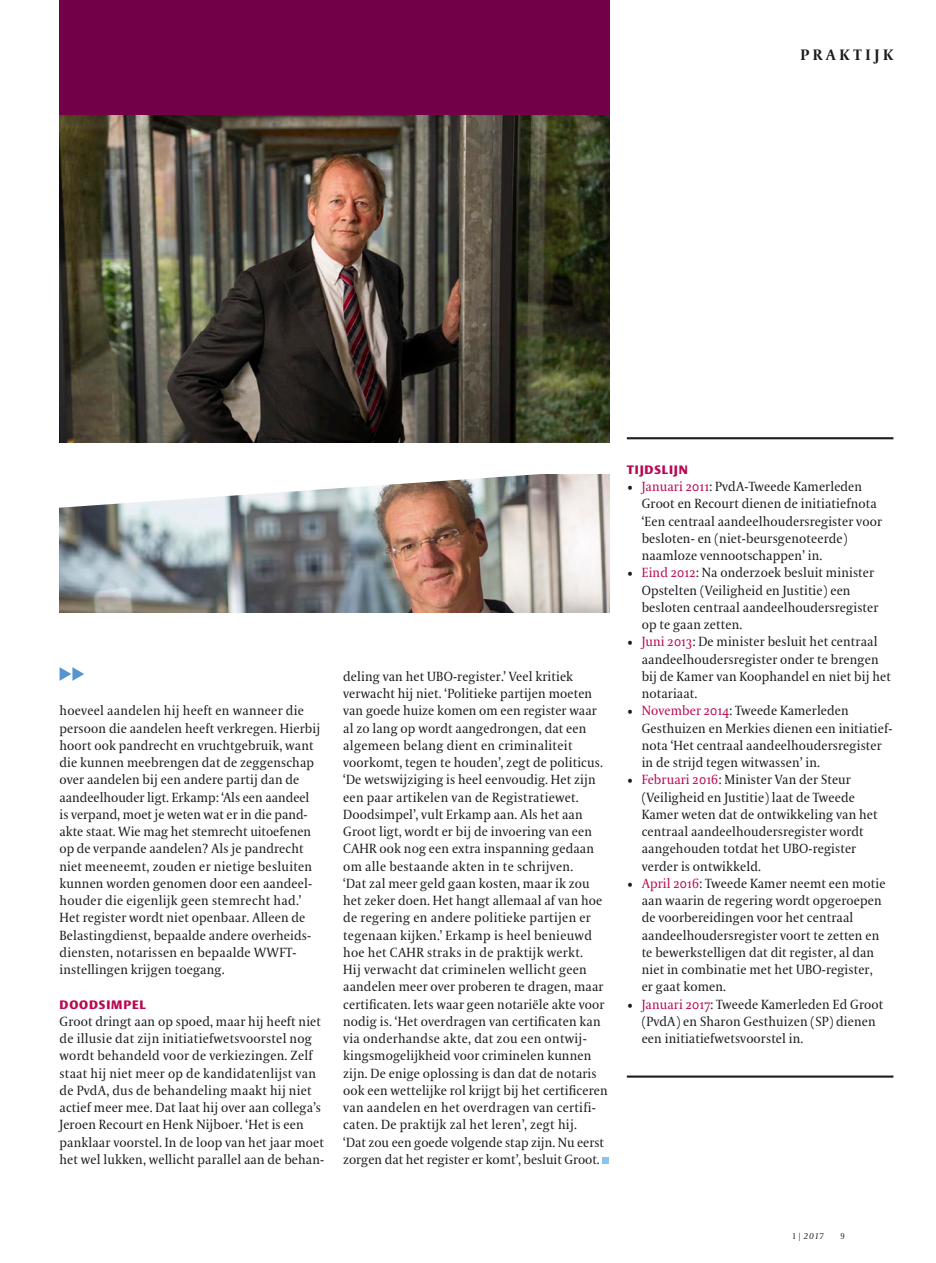
<style>
.page{position:relative;width:936px;height:1263px;background:#fff}
.page>*{position:absolute;margin:0;border:0;box-sizing:border-box;transform-origin:0 0}
.t1{font:700 15px "VPRO Coranto";color:#1b1c20}
.t2{font:13.2px/17.2px "VPRO Coranto";letter-spacing:.01em;color:#1b1c20}
.t3{font:700 12px "VPRO Vesta";letter-spacing:.07em;color:#b90852}
.t4{font:italic 8.25px "VPRO Coranto";color:#1b1c20}
.t5{font:8.25px "VPRO Coranto Cn";color:#1b1c20}
.s1{color:#b90852}
.s2{font-family:"VPRO Coranto Cn";font-style:normal}
</style>
<div class="page">
<div style="left:602px;top:1157px;width:6px;height:7px;background:#88c6ed"></div>
<svg style="left:60px;top:667px;width:24px;height:14px"></svg>
<img style="left:60px;top:508px;width:549px;height:105px">
<svg style="left:59px;top:385px;width:551px;height:123px"></svg>
<div style="left:60px;top:0;width:549px;height:443px;background:#710049"></div>
<hr style="left:626px;top:437px;width:267px;height:2px;background:#1b1c20">
<hr style="left:626px;top:1075px;width:267px;height:3px;background:#1b1c20">
<img style="left:60px;top:115px;width:549px;height:328px">
<p class="t1" style="left:800px;top:45px;width:39px">Praktijk</p>
<p class="t2" style="left:60px;top:702px;width:262px">hoeveel aandelen hij heeft en wanneer die persoon die aandelen heeft verkregen. Hierbij hoort ook pandrecht en vruchtgebruik, want die kunnen meebrengen dat de zeggenschap over aandelen bij een andere partij dan de aandeelhouder ligt. Erkamp: ‘Als een aandeel is verpand, moet je weten wat er in die pand&shy;akte staat. Wie mag het stemrecht uitoefenen op de verpande aandelen? Als je pandrecht niet meeneemt, zouden er nietige besluiten kunnen worden genomen door een aandeel&shy;houder die eigenlijk geen stemrecht had.’ Het register wordt niet openbaar. Alleen de Belastingdienst, bepaalde andere overheids&shy;diensten, notarissen en bepaalde WWFT-- instellingen krijgen toegang.</p>
<p class="t3" style="left:60px;top:999px;width:88px">DOODSIMPEL</p>
<p class="t2" style="left:60px;top:1013px;width:266px">Groot dringt aan op spoed, maar hij heeft niet de illusie dat zijn initiatiefwetsvoorstel nog wordt behandeld voor de verkiezingen. Zelf staat hij niet meer op de kandidatenlijst van de PvdA, dus de behandeling maakt hij niet actief meer mee. Dat laat hij over aan collega’s Jeroen Recourt en Henk Nijboer. ‘Het is een panklaar voorstel. In de loop van het jaar moet het wel lukken, wellicht parallel aan de behan-</p>
<p class="t2" style="left:343px;top:668px;width:266px">deling van het UBO-register.’ Veel kritiek verwacht hij niet. ‘Politieke partijen moeten van goede huize komen om een register waar al zo lang op wordt aangedrongen, dat een algemeen belang dient en criminaliteit voorkomt, tegen te houden’, zegt de politicus. ‘De wetswijziging is heel eenvoudig. Het zijn een paar artikelen van de Registratiewet.<br>Doodsimpel’, vult Erkamp aan. Als het aan Groot ligt, wordt er bij de invoering van een CAHR ook nog een extra inspanning gedaan om alle bestaande akten in te schrijven.<br>‘Dat zal meer geld gaan kosten, maar ik zou het zeker doen. Het hangt allemaal af van hoe de regering en andere politieke partijen er tegenaan kijken.’ Erkamp is heel benieuwd hoe het CAHR straks in de praktijk werkt.<br>Hij verwacht dat criminelen wellicht geen aandelen meer over proberen te dragen, maar certificaten. Iets waar geen notariële akte voor nodig is. ‘Het overdragen van certificaten kan via onderhandse akte, dat zou een ontwij&shy;kingsmogelijkheid voor criminelen kunnen zijn. De enige oplossing is dan dat de notaris ook een wettelijke rol krijgt bij het certificeren van aandelen en het overdragen van certifi&shy;caten. De praktijk zal het leren’, zegt hij.<br>‘Dat zou een goede volgende stap zijn. Nu eerst zorgen dat het register er komt’, besluit Groot.</p>
<p class="t3" style="left:626px;top:464px;width:63px">TIJDSLIJN</p>
<p class="t2" style="left:641px;top:478px;width:242px;text-indent:-15px">• <span class="s1">Januari 2011</span>: PvdA-Tweede Kamerleden Groot en Recourt dienen de initiatiefnota ‘Een centraal aandeelhoudersregister voor besloten- en (niet-beursgenoteerde) naamloze vennootschappen’ in.</p>
<p class="t2" style="left:641px;top:564px;width:238px;text-indent:-15px">• <span class="s1">Eind 2012</span>: Na onderzoek besluit minister Opstelten (Veiligheid en Justitie) een besloten centraal aandeelhoudersregister op te gaan zetten.</p>
<p class="t2" style="left:641px;top:633px;width:251px;text-indent:-15px">• <span class="s1">Juni 2013</span>: De minister besluit het centraal aandeelhoudersregister onder te brengen bij de Kamer van Koophandel en niet bij het notariaat.</p>
<p class="t2" style="left:641px;top:702px;width:252px;text-indent:-15px">• <span class="s1">November 2014</span>: Tweede Kamerleden Gesthuizen en Merkies dienen een initiatief&shy;nota ‘Het centraal aandeelhoudersregister in de strijd tegen witwassen’ in.</p>
<p class="t2" style="left:641px;top:771px;width:237px;text-indent:-15px">• <span class="s1">Februari 2016</span>: Minister Van der Steur (Veiligheid en Justitie) laat de Tweede Kamer weten dat de ontwikkeling van het centraal aandeelhoudersregister wordt aangehouden totdat het UBO-register verder is ontwikkeld.</p>
<p class="t2" style="left:641px;top:875px;width:245px;text-indent:-15px">• <span class="s1">April 2016</span>: Tweede Kamer neemt een motie aan waarin de regering wordt opgeroepen de voorbereidingen voor het centraal aandeelhoudersregister voort te zetten en te bewerkstelligen dat dit register, al dan niet in combinatie met het UBO-register, er gaat komen.</p>
<p class="t2" style="left:641px;top:995px;width:243px;text-indent:-15px">• <span class="s1">Januari 2017</span>: Tweede Kamerleden Ed Groot (PvdA) en Sharon Gesthuizen (SP) dienen een initiatiefwetsvoorstel in.</p>
<p class="t4" style="left:792px;top:1231px;width:32px"><span class="s2">1 |</span> 2017</p>
<p class="t5" style="left:840px;top:1231px;width:6px">9</p>
</div>
